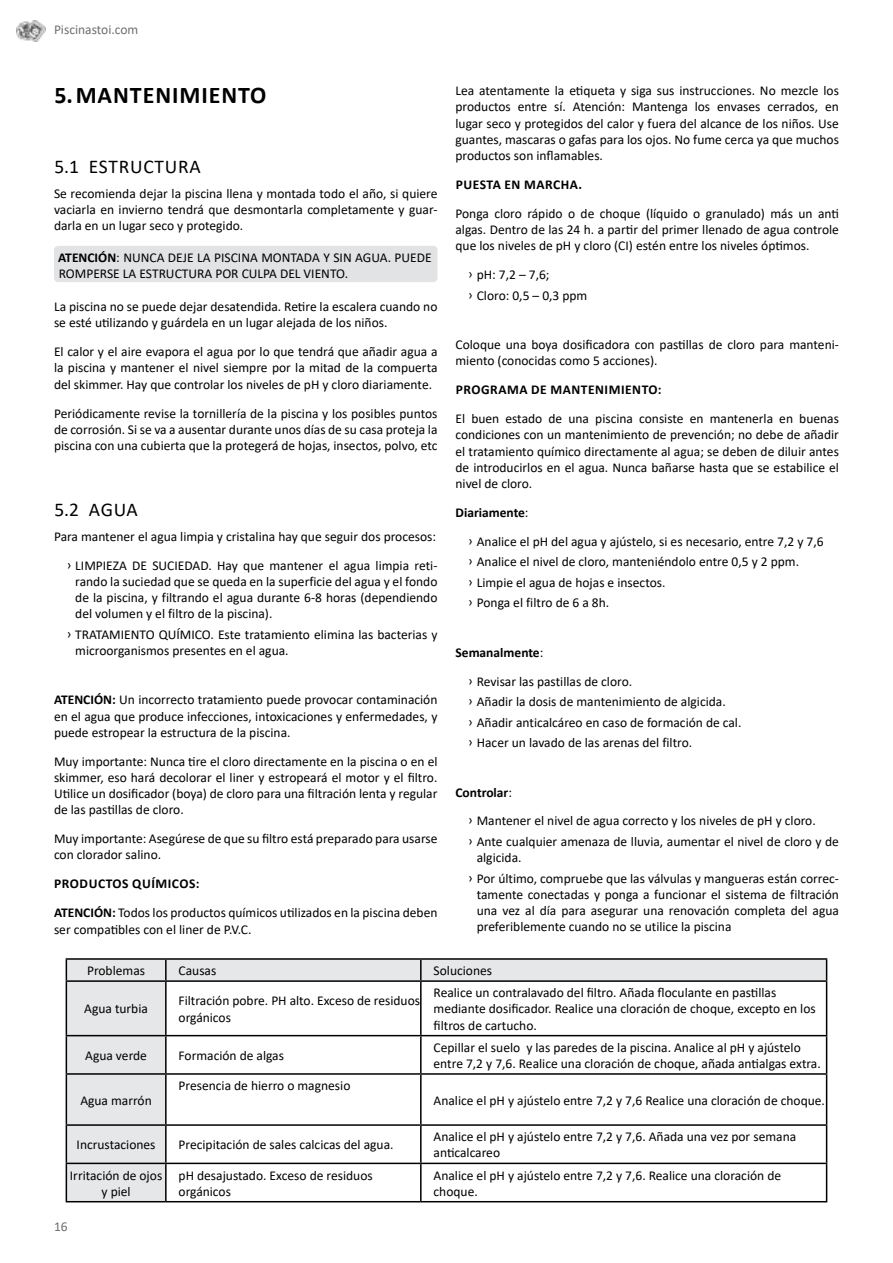
<style>
.page{position:relative;width:893px;height:1263px;background:#fff}
.page>*{position:absolute;margin:0;border:0;box-sizing:border-box;transform-origin:0 0}
.t1{font:700 24px "Calibri";letter-spacing:.04em;color:#000}
.t2{font:19.5px "Calibri";letter-spacing:.04em;color:#000}
.t3{font:13.5px/16.2px "Calibri";color:#000}
.t4{font:700 13.5px "Calibri";letter-spacing:.04em;color:#000}
.t5{font:13.5px "Calibri";color:#6d6e71}
.s1{font-weight:700}
</style>
<div class="page">
<img style="left:16px;top:20px;width:29px;height:22px">
<div style="left:54px;top:246px;width:383px;height:36px;background:#e2e3e4;border-radius:4px"></div>
<hr style="left:66px;top:958px;width:100px;height:2px;background:#000">
<hr style="left:166px;top:958px;width:255px;height:2px;background:#000">
<hr style="left:421px;top:958px;width:406px;height:2px;background:#000">
<svg style="left:66px;top:959px;width:761px;height:242px"></svg>
<hr style="left:66px;top:980px;width:100px;height:2px;background:#000">
<hr style="left:66px;top:982px;width:1px;height:53px;background:#000">
<hr style="left:166px;top:980px;width:255px;height:2px;background:#000">
<hr style="left:165px;top:982px;width:2px;height:53px;background:#000">
<hr style="left:421px;top:980px;width:406px;height:2px;background:#000">
<hr style="left:420px;top:982px;width:2px;height:53px;background:#000">
<hr style="left:826px;top:982px;width:1px;height:53px;background:#000">
<hr style="left:66px;top:1035px;width:100px;height:1px;background:#000">
<hr style="left:66px;top:1036px;width:1px;height:37px;background:#000">
<hr style="left:166px;top:1035px;width:255px;height:1px;background:#000">
<hr style="left:165px;top:1036px;width:2px;height:37px;background:#000">
<hr style="left:421px;top:1035px;width:406px;height:1px;background:#000">
<hr style="left:420px;top:1036px;width:2px;height:37px;background:#000">
<hr style="left:826px;top:1036px;width:1px;height:37px;background:#000">
<hr style="left:66px;top:1073px;width:100px;height:2px;background:#000">
<hr style="left:66px;top:1075px;width:1px;height:49px;background:#000">
<hr style="left:166px;top:1073px;width:255px;height:2px;background:#000">
<hr style="left:165px;top:1075px;width:2px;height:49px;background:#000">
<hr style="left:421px;top:1073px;width:406px;height:2px;background:#000">
<hr style="left:420px;top:1075px;width:2px;height:49px;background:#000">
<hr style="left:826px;top:1075px;width:1px;height:49px;background:#000">
<hr style="left:66px;top:1124px;width:100px;height:2px;background:#000">
<hr style="left:66px;top:1126px;width:1px;height:36px;background:#000">
<hr style="left:166px;top:1124px;width:255px;height:2px;background:#000">
<hr style="left:165px;top:1126px;width:2px;height:36px;background:#000">
<hr style="left:421px;top:1124px;width:406px;height:2px;background:#000">
<hr style="left:420px;top:1126px;width:2px;height:36px;background:#000">
<hr style="left:826px;top:1126px;width:1px;height:36px;background:#000">
<hr style="left:66px;top:1162px;width:100px;height:2px;background:#000">
<hr style="left:66px;top:1164px;width:1px;height:37px;background:#000">
<hr style="left:166px;top:1162px;width:255px;height:2px;background:#000">
<hr style="left:165px;top:1164px;width:2px;height:37px;background:#000">
<hr style="left:421px;top:1162px;width:406px;height:2px;background:#000">
<hr style="left:420px;top:1164px;width:2px;height:37px;background:#000">
<hr style="left:826px;top:1164px;width:1px;height:37px;background:#000">
<hr style="left:66px;top:1201px;width:100px;height:1px;background:#000">
<hr style="left:166px;top:1201px;width:255px;height:1px;background:#000">
<hr style="left:421px;top:1201px;width:406px;height:1px;background:#000">
<p class="t5" style="left:54px;top:23px;width:86px">Piscinastoi.com</p>
<h1 class="t1" style="left:54px;top:83px;width:214px">5. MANTENIMIENTO</h1>
<h2 class="t2" style="left:54px;top:153px;width:148px">5.1 ESTRUCTURA</h2>
<p class="t3" style="left:54px;top:185px;width:385px;text-align:justify">Se recomienda dejar la piscina llena y montada todo el año, si quiere vaciarla en invierno tendrá que desmontarla completamente y guar&shy;darla en un lugar seco y protegido.</p>
<p class="t3" style="left:58px;top:249px;width:375px"><span class="s1">ATENCIÓN</span>: NUNCA DEJE LA PISCINA MONTADA Y SIN AGUA. PUEDE<br>ROMPERSE LA ESTRUCTURA POR CULPA DEL VIENTO.</p>
<p class="t3" style="left:54px;top:298px;width:385px">La piscina no se puede dejar desatendida. Retire la escalera cuando no se esté utilizando y guárdela en un lugar alejada de los niños.</p>
<p class="t3" style="left:54px;top:344px;width:385px;text-align:justify">El calor y el aire evapora el agua por lo que tendrá que añadir agua a la piscina y mantener el nivel siempre por la mitad de la compuerta del skimmer. Hay que controlar los niveles de pH y cloro diariamente.</p>
<p class="t3" style="left:54px;top:405px;width:385px;text-align:justify">Periódicamente revise la tornillería de la piscina y los posibles puntos de corrosión. Si se va a ausentar durante unos días de su casa proteja la piscina con una cubierta que la protegerá de hojas, insectos, polvo, etc</p>
<h2 class="t2" style="left:54px;top:496px;width:85px">5.2 AGUA</h2>
<p class="t3" style="left:54px;top:522px;width:385px;line-height:29px;text-align:right">Para mantener el agua limpia y cristalina hay que seguir dos procesos: ͧ LIMPIEZA DE SUCIEDAD. Hay que mantener el agua limpia reti-</p>
<p class="t3" style="left:75px;top:573px;width:364px;text-align:justify">rando la suciedad que se queda en la superficie del agua y el fondo de la piscina, y filtrando el agua durante 6-8 horas (dependiendo del volumen y el filtro de la piscina).</p>
<p class="t3" style="left:75px;top:626px;width:364px;text-indent:-9px">ͧ TRATAMIENTO QUÍMICO. Este tratamiento elimina las bacterias y microorganismos presentes en el agua.</p>
<p class="t3" style="left:54px;top:692px;width:385px;text-align:justify"><span class="s1">ATENCIÓN:</span> Un incorrecto tratamiento puede provocar contaminación en el agua que produce infecciones, intoxicaciones y enfermedades, y puede estropear la estructura de la piscina.</p>
<p class="t3" style="left:54px;top:753px;width:385px;text-align:justify">Muy importante: Nunca tire el cloro directamente en la piscina o en el skimmer, eso hará decolorar el liner y estropeará el motor y el filtro.<br>Utilice un dosificador (boya) de cloro para una filtración lenta y regular de las pastillas de cloro.</p>
<p class="t3" style="left:54px;top:830px;width:385px">Muy importante: Asegúrese de que su filtro está preparado para usarse con clorador salino.</p>
<p class="t3" style="left:54px;top:869px;width:385px;line-height:29px"><span class="s1">PRODUCTOS QUÍMICOS:<br>ATENCIÓN:</span> Todos los productos químicos utilizados en la piscina deben</p>
<p class="t3" style="left:54px;top:921px;width:199px">ser compatibles con el liner de P.V.C.</p>
<p class="t3" style="left:455px;top:82px;width:385px;text-align:justify">Lea atentamente la etiqueta y siga sus instrucciones. No mezcle los productos entre sí. Atención: Mantenga los envases cerrados, en lugar seco y protegidos del calor y fuera del alcance de los niños. Use guantes, mascaras o gafas para los ojos. No fume cerca ya que muchos productos son inflamables.</p>
<p class="t4" style="left:456px;top:178px;width:128px">PUESTA EN MARCHA.</p>
<p class="t3" style="left:455px;top:205px;width:385px;text-align:justify">Ponga cloro rápido o de choque (líquido o granulado) más un anti algas. dentro de las 24 h. a partir del primer llenado de agua controle que los niveles de pH y cloro (CI) estén entre los niveles óptimos.</p>
<p class="t3" style="left:468px;top:264px;width:121px;line-height:20.4px">ͧ pH: 7,2 – 7,6;<br>ͧ Cloro: 0,5 – 0,3 ppm</p>
<p class="t3" style="left:455px;top:336px;width:385px">Coloque una boya dosificadora con pastillas de cloro para manteni&shy;miento (conocidas como 5 acciones).</p>
<p class="t4" style="left:456px;top:383px;width:207px">PROGRAMA DE MANTENIMIENTO:</p>
<p class="t3" style="left:455px;top:411px;width:385px;text-align:justify">El buen estado de una piscina consiste en mantenerla en buenas condiciones con un mantenimiento de prevención; no debe de añadir el tratamiento químico directamente al agua; se deben de diluir antes de introducirlos en el agua. Nunca bañarse hasta que se estabilice el nivel de cloro.</p>
<p class="t3" style="left:468px;top:498px;width:357px;line-height:29px;text-indent:-13px"><span class="s1">DIARIAMENTE</span>:<br>ͧ Analice el pH del agua y ajústelo, si es necesario, entre 7,2 y 7,6</p>
<p class="t3" style="left:468px;top:551px;width:332px;line-height:20.4px">ͧ Analice el nivel de cloro, manteniéndolo entre 0,5 y 2 ppm. ͧ Limpie el agua de hojas e insectos.<br>ͧ Ponga el filtro de 6 a 8h.</p>
<p class="t3" style="left:468px;top:638px;width:165px;line-height:29px;text-indent:-13px"><span class="s1">SEMANALMENTE</span>:<br>ͧ Revisar las pastillas de cloro.</p>
<p class="t3" style="left:468px;top:691px;width:275px;line-height:20.4px">ͧ Añadir la dosis de mantenimiento de algicida.<br>ͧ Añadir anticalcáreo en caso de formación de cal. ͧ Hacer un lavado de las arenas del filtro.</p>
<p class="t3" style="left:468px;top:778px;width:349px;line-height:29px;text-indent:-13px"><span class="s1">CONTROLAR</span>:<br>ͧ Mantener el nivel de agua correcto y los niveles de pH y cloro.</p>
<p class="t3" style="left:477px;top:833px;width:364px;text-indent:-9px">ͧ Ante cualquier amenaza de lluvia, aumentar el nivel de cloro y de algicida.</p>
<p class="t3" style="left:477px;top:870px;width:364px;text-align:justify;text-indent:-9px">ͧ Por último, compruebe que las válvulas y mangueras están correc&shy;tamente conectadas y ponga a funcionar el sistema de filtración una vez al día para asegurar una renovación completa del agua preferiblemente cuando no se utilice la piscina</p>
<p class="t3" style="left:87px;top:963px;width:60px">Problemas</p>
<p class="t3" style="left:179px;top:963px;width:39px">Causas</p>
<p class="t3" style="left:434px;top:963px;width:60px">Soluciones</p>
<p class="t3" style="left:84px;top:1001px;width:65px">Agua turbia</p>
<p class="t3" style="left:179px;top:993px;width:243px">Filtración pobre. PH alto. Exceso de residuos orgánicos</p>
<p class="t3" style="left:434px;top:984px;width:384px">Realice un contralavado del filtro. Añada floculante en pastillas mediante dosificador. Realice una cloración de choque, excepto en los filtros de cartucho.</p>
<p class="t3" style="left:85px;top:1047px;width:63px">Agua verde</p>
<p class="t3" style="left:179px;top:1047px;width:107px">Formación de algas</p>
<p class="t3" style="left:434px;top:1039px;width:389px">Cepillar el suelo y las paredes de la piscina. Analice al pH y ajústelo entre 7,2 y 7,6. Realice una cloración de choque, añada antialgas extra.</p>
<p class="t3" style="left:80px;top:1092px;width:73px">Agua marrón</p>
<p class="t3" style="left:179px;top:1078px;width:173px">Presencia de hierro o magnesio</p>
<p class="t3" style="left:434px;top:1092px;width:393px">Analice el pH y ajústelo entre 7,2 y 7,6 Realice una cloración de choque.</p>
<p class="t3" style="left:77px;top:1137px;width:80px">Incrustaciones</p>
<p class="t3" style="left:179px;top:1137px;width:216px">Precipitación de sales calcicas del agua.</p>
<p class="t3" style="left:434px;top:1129px;width:364px">Analice el pH y ajústelo entre 7,2 y 7,6. Añada una vez por semana anticalcareo</p>
<p class="t3" style="left:70px;top:1167px;width:94px;text-align:center">Irritación de ojos y piel</p>
<p class="t3" style="left:179px;top:1167px;width:196px">pH desajustado. Exceso de residuos orgánicos</p>
<p class="t3" style="left:434px;top:1167px;width:349px">Analice el pH y ajústelo entre 7,2 y 7,6. Realice una cloración de choque.</p>
<p class="t5" style="left:54px;top:1219px;width:15px">16</p>
</div>
